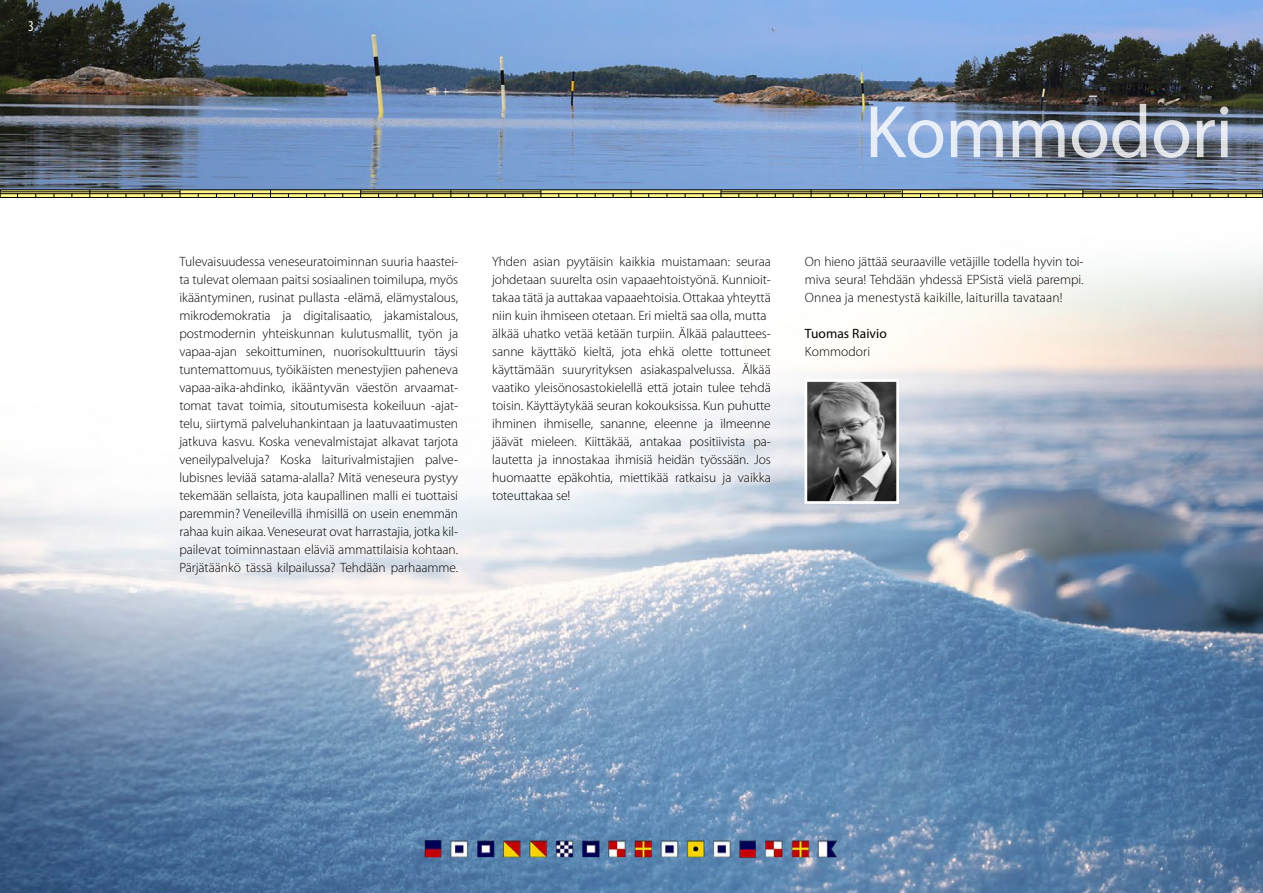
<style>
.page{position:relative;width:1263px;height:893px;background:#fff}
.page>*{position:absolute;margin:0;border:0;box-sizing:border-box;transform-origin:0 0}
.t1{font:condensed 15px "Myriad Pro";color:#fff}
.t2{font:300 13.5px/18px "Myriad Pro";letter-spacing:-.005em;color:#000;text-align:justify}
.t3{font:13.5px "Myriad Pro";letter-spacing:.005em;color:#000}
</style>
<div class="page">
<img style="left:0;top:0;width:1263px;height:893px">
<svg style="left:2px;top:192px;width:1259px;height:4px;background:#e1d77a"></svg>
<div style="left:0;top:190px;width:1263px;height:8px;border:1px solid #000"></div>
<hr style="left:0;top:193px;width:1263px;height:1px;background:#000">
<hr style="left:0;top:192px;width:180px;height:1px;background:#000">
<hr style="left:361px;top:192px;width:180px;height:1px;background:#000">
<hr style="left:721px;top:192px;width:180px;height:1px;background:#000">
<hr style="left:1083px;top:192px;width:180px;height:1px;background:#000">
<svg style="left:871px;top:104px;width:357px;height:54px;background:#8b99ae"></svg>
<img style="left:808px;top:383px;width:87px;height:117px">
<div style="left:804px;top:379px;width:95px;height:125px;border:3px solid #fff"></div>
<p class="t1" style="left:28px;top:17px;width:7px">3</p>
<p class="t2" style="left:179px;top:252px;width:280px">Tulevaisuudessa veneseuratoiminnan suuria haastei&shy;ta tulevat olemaan paitsi sosiaalinen toimilupa, myös ikääntyminen, rusinat pullasta -elämä, elämystalous, mikrodemokratia ja digitalisaatio, jakamistalous, postmodernin yhteiskunnan kulutusmallit, työn ja vapaa-ajan sekoittuminen, nuorisokulttuurin täysi tuntemattomuus, työikäisten menestyjien paheneva vapaa-aika-ahdinko, ikääntyvän väestön arvaamat&shy;tomat tavat toimia, sitoutumisesta kokeiluun -ajat&shy;telu, siirtymä palveluhankintaan ja laatuvaatimusten jatkuva kasvu. Koska venevalmistajat alkavat tarjota veneilypalveluja? Koska laiturivalmistajien palve&shy;lubisnes leviää satama-alalla? Mitä veneseura pystyy tekemään sellaista, jota kaupallinen malli ei tuottaisi paremmin? Veneilevillä ihmisillä on usein enemmän rahaa kuin aikaa. Veneseurat ovat harrastajia, jotka kil&shy;pailevat toiminnastaan eläviä ammattilaisia kohtaan.<br>Pärjätäänkö tässä kilpailussa? Tehdään parhaamme.</p>
<p class="t2" style="left:492px;top:252px;width:280px;text-align:left">Yhden asian pyytäisin kaikkia muistamaan: seuraa johdetaan suurelta osin vapaaehtoistyönä. Kunnioit&shy;takaa tätä ja auttakaa vapaaehtoisia. Ottakaa yhteyttä niin kuin ihmiseen otetaan. Eri mieltä saa olla, mutta älkää uhatko vetää ketään turpiin. Älkää palauttees&shy;sanne käyttäkö kieltä, jota ehkä olette tottuneet käyttämään suuryrityksen asiakaspalvelussa. Älkää vaatiko yleisönosastokielellä että jotain tulee tehdä toisin. Käyttäytykää seuran kokouksissa. Kun puhutte ihminen ihmiselle, sananne, eleenne ja ilmeenne jäävät mieleen. Kiittäkää, antakaa positiivista pa&shy;lautetta ja innostakaa ihmisiä heidän työssään. Jos huomaatte epäkohtia, miettikää ratkaisu ja vaikka toteuttakaa se!</p>
<p class="t2" style="left:805px;top:252px;width:280px">On hieno jättää seuraaville vetäjille todella hyvin toi&shy;miva seura! Tehdään yhdessä EPSistä vielä parempi.<br>Onnea ja menestystä kaikille, laiturilla tavataan!</p>
<p class="t3" style="left:805px;top:325px;width:83px">Tuomas Raivio</p>
<p class="t2" style="left:805px;top:342px;width:67px">Kommodori</p>
</div>
